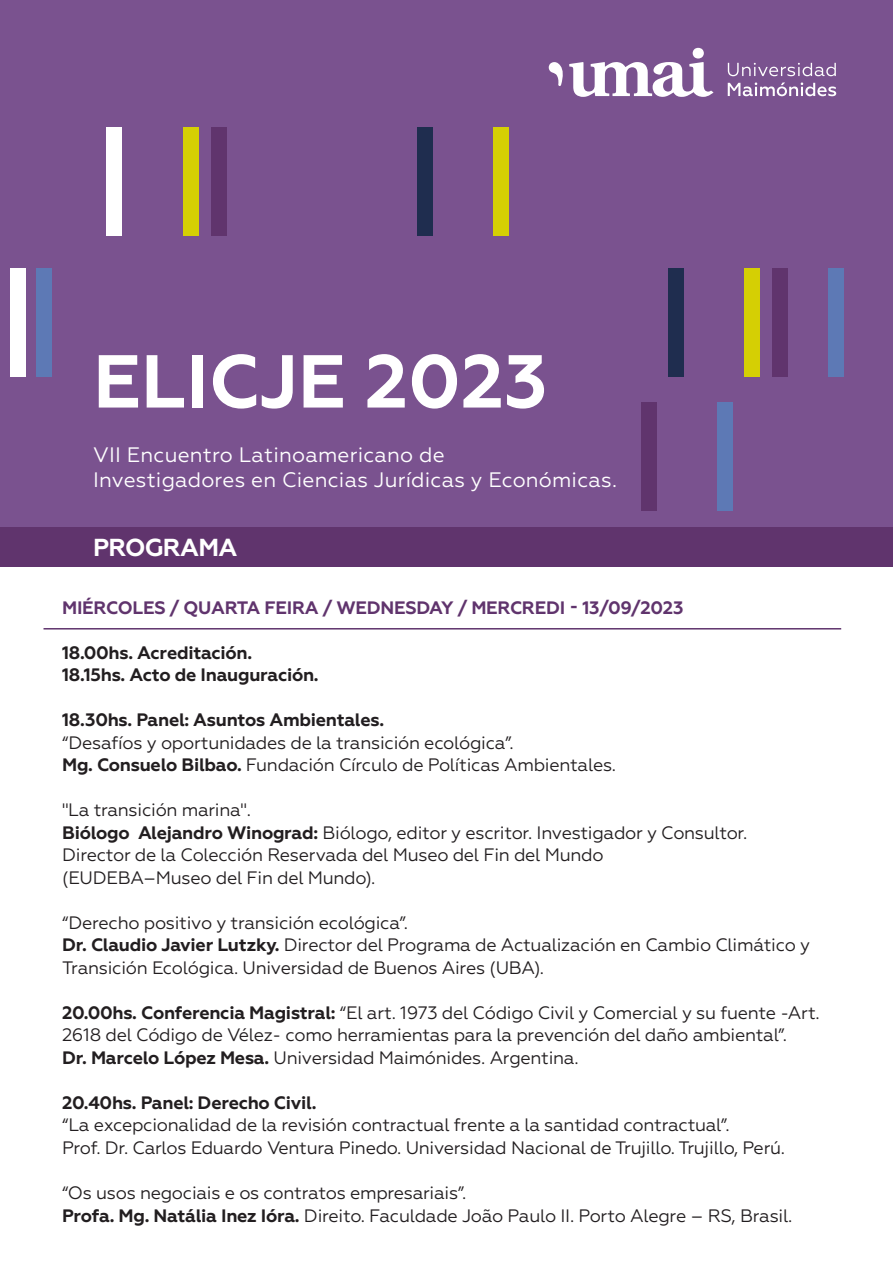
<style>
.page{position:relative;width:893px;height:1263px;background:#fff}
.page>*{position:absolute;margin:0;border:0;box-sizing:border-box;transform-origin:0 0}
.t1{font:700 74.85px "Geometria";color:#fff}
.t2{font:700 24.6px "Geometria";letter-spacing:-.03em;color:#fff}
.t3{font:21px/24.9px "Geometria";letter-spacing:.01em;color:#fff}
.t4{font:18px/22.5px "Geometria";letter-spacing:-.015em;color:#221e20}
.t5{font:700 18px/22.5px "Geometria";letter-spacing:-.015em;color:#221e20}
.t6{font:700 18px "Geometria";letter-spacing:-.015em;color:#60346d}
.s1{font-weight:700}
</style>
<div class="page">
<div style="left:0;top:0;width:893px;height:566px;background:#7a528f"></div>
<div style="left:717px;top:403px;width:15px;height:108px;background:#5d79b5"></div>
<div style="left:642px;top:403px;width:15px;height:108px;background:#60346d"></div>
<div style="left:668px;top:269px;width:15px;height:108px;background:#1f2d4f"></div>
<div style="left:744px;top:269px;width:15px;height:108px;background:#d5cf04"></div>
<div style="left:11px;top:269px;width:15px;height:108px;background:#fff"></div>
<div style="left:36px;top:269px;width:16px;height:108px;background:#5d79b5"></div>
<div style="left:829px;top:269px;width:15px;height:108px;background:#5d79b5"></div>
<div style="left:773px;top:269px;width:15px;height:108px;background:#60346d"></div>
<div style="left:417px;top:127px;width:15px;height:109px;background:#1f2d4f"></div>
<div style="left:493px;top:127px;width:15px;height:109px;background:#d5cf04"></div>
<div style="left:107px;top:127px;width:15px;height:109px;background:#fff"></div>
<div style="left:183px;top:127px;width:15px;height:109px;background:#d5cf04"></div>
<div style="left:211px;top:127px;width:15px;height:109px;background:#60346d"></div>
<div style="left:0;top:527px;width:893px;height:39px;background:#60346d"></div>
<svg style="left:728px;top:63px;width:108px;height:13px"></svg>
<svg style="left:728px;top:82px;width:108px;height:14px"></svg>
<svg style="left:549px;top:62px;width:14px;height:24px"></svg>
<svg style="left:569px;top:48px;width:144px;height:49px"></svg>
<hr style="left:44px;top:628px;width:797px;height:1px;background:#60346d">
<h1 class="t1" style="left:93px;top:337px;width:456px">ELICJE 2023</h1>
<p class="t3" style="left:93px;top:442px;width:525px">VII Encuentro Latinoamericano de<br>Investigadores en Ciencias Jurídicas y Económicas.</p>
<h2 class="t2" style="left:93px;top:533px;width:146px">PROGRAMA</h2>
<p class="t6" style="left:62px;top:597px;width:623px">MIÉRCOLES / QUARTA FEIRA / WEDNESDAY / MERCREDI - 13/09/2023</p>
<p class="t5" style="left:62px;top:642px;width:258px">18.00hs. Acreditación.<br>18.15hs. Acto de Inauguración.</p>
<p class="t5" style="left:62px;top:709px;width:324px">18.30hs. Panel: Asuntos Ambientales.</p>
<p class="t4" style="left:62px;top:731px;width:556px">“Desafíos y oportunidades de la transición ecológica”.<br><span class="s1">Mg. Consuelo Bilbao.</span> Fundación Círculo de Políticas Ambientales.</p>
<p class="t4" style="left:62px;top:799px;width:687px">"La transición marina".<br><span class="s1">Biólogo Alejandro Winograd:</span> Biólogo, editor y escritor. Investigador y Consultor.<br>Director de la Colección Reservada del Museo del Fin del Mundo (EUDEBA–Museo del Fin del Mundo).</p>
<p class="t4" style="left:62px;top:911px;width:749px">“Derecho positivo y transición ecológica”.<br><span class="s1">Dr. Claudio Javier Lutzky.</span> Director del Programa de Actualización en Cambio Climático y<br>Transición Ecológica. Universidad de Buenos Aires (UBA).</p>
<p class="t4" style="left:62px;top:1001px;width:759px"><span class="s1">20.00hs. Conferencia Magistral:</span> “El art. 1973 del Código Civil y Comercial y su fuente -Art.<br>2618 del Código de Vélez- como herramientas para la prevención del daño ambiental”.<br><span class="s1">Dr. Marcelo López Mesa.</span> Universidad Maimónides. Argentina.</p>
<p class="t5" style="left:62px;top:1092px;width:256px">20.40hs. Panel: Derecho Civil.</p>
<p class="t4" style="left:62px;top:1114px;width:724px">“La excepcionalidad de la revisión contractual frente a la santidad contractual”.<br>Prof. Dr. Carlos Eduardo Ventura Pinedo. Universidad Nacional de Trujillo. Trujillo, Perú.</p>
<p class="t4" style="left:62px;top:1181px;width:732px">“Os usos negociais e os contratos empresariais”.<br><span class="s1">Profa. Mg. Natália Inez Ióra.</span> Direito. Faculdade João Paulo II. Porto Alegre – RS, Brasil.</p>
</div>
